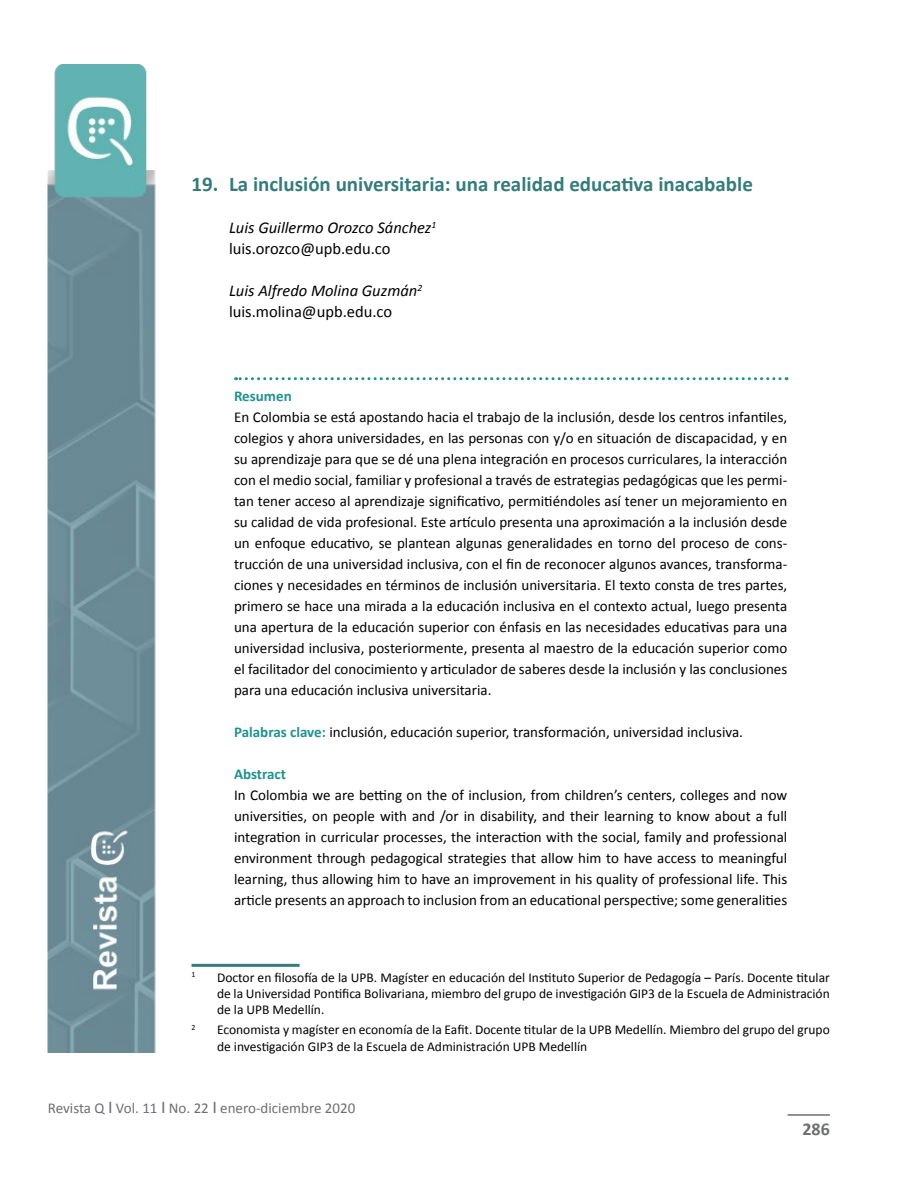
<style>
.page{position:relative;width:915px;height:1191px;background:#fff}
.page>*{position:absolute;margin:0;border:0;box-sizing:border-box;transform-origin:0 0}
.t1{font:700 21px "Calibri";color:#347c7b}
.t2{font:700 18px "Calibri";color:#6d6e71}
.t3{font:italic 16.5px/21px "Calibri";color:#000}
.t4{font:15px/21px "Calibri";color:#000;text-align:justify}
.t5{font:15px "Calibri";color:#6d6e71}
.t6{font:700 15px "Calibri";color:#219290}
.t7{font:13.5px/16.2px "Calibri";color:#000;text-align:justify}
.t8{font:7.8px "Calibri";color:#000}
.s1{font-style:normal}
.s2{font-weight:700;color:#219290}
.s3{font-size:18px}
</style>
<div class="page">
<img style="left:48px;top:65px;width:108px;height:987px">
<hr style="left:787px;top:1114px;width:42px;height:1px;background:#6d6e71">
<svg style="left:235px;top:377px;width:544px;height:3px"></svg>
<hr style="left:191px;top:963px;width:108px;height:3px;background:#347c7b">
<h1 class="t1" style="left:191px;top:171px;width:562px">19. La inclusión universitaria: una realidad educativa inacabable</h1>
<p class="t3" style="left:229px;top:216px;width:209px">Luis Guillermo Orozco Sánchez<sup>1 </sup><span class="s1">luis.orozco@upb.edu.co</span></p>
<p class="t3" style="left:229px;top:279px;width:195px">Luis Alfredo Molina Guzmán<sup>2 </sup><span class="s1">luis.molina@upb.edu.co</span></p>
<p class="t6" style="left:234px;top:387px;width:59px">Resumen</p>
<p class="t4" style="left:234px;top:406px;width:554px">En Colombia se está apostando hacia el trabajo de la inclusión, desde los centros infantiles, colegios y ahora universidades, en las personas con y/o en situación de discapacidad, y en su aprendizaje para que se dé una plena integración en procesos curriculares, la interacción con el medio social, familiar y profesional a través de estrategias pedagógicas que les permi&shy;tan tener acceso al aprendizaje significativo, permitiéndoles así tener un mejoramiento en su calidad de vida profesional. Este artículo presenta una aproximación a la inclusión desde un enfoque educativo, se plantean algunas generalidades en torno del proceso de cons&shy;trucción de una universidad inclusiva, con el fin de reconocer algunos avances, transforma&shy;ciones y necesidades en términos de inclusión universitaria. El texto consta de tres partes, primero se hace una mirada a la educación inclusiva en el contexto actual, luego presenta una apertura de la educación superior con énfasis en las necesidades educativas para una universidad inclusiva, posteriormente, presenta al maestro de la educación superior como el facilitador del conocimiento y articulador de saberes desde la inclusión y las conclusiones para una educación inclusiva universitaria.</p>
<p class="t4" style="left:234px;top:721px;width:510px"><span class="s2">Palabras clave:</span> inclusión, educación superior, transformación, universidad inclusiva.</p>
<p class="t6" style="left:234px;top:765px;width:53px">Abstract</p>
<p class="t4" style="left:234px;top:784px;width:554px">In Colombia we are betting on the of inclusion, from children’s centers, colleges and now universities, on people with and /or in disability, and their learning to know about a full integration in curricular processes, the interaction with the social, family and professional environment through pedagogical strategies that allow him to have access to meaningful learning, thus allowing him to have an improvement in his quality of professional life. This article presents an approach to inclusion from an educational perspective; some generalities</p>
<p class="t8" style="left:191px;top:969px;width:5px">1</p>
<p class="t7" style="left:217px;top:968px;width:614px">Doctor en filosofía de la UPB. Magíster en educación del Instituto Superior de Pedagogía – París. Docente titular de la Universidad Pontifica Bolivariana, miembro del grupo de investigación GIP3 de la Escuela de Administración de la UPB Medellín.</p>
<p class="t8" style="left:191px;top:1022px;width:5px">2</p>
<p class="t7" style="left:217px;top:1021px;width:614px">Economista y magíster en economía de la Eafit. Docente titular de la UPB Medellín. Miembro del grupo del grupo de investigación GIP3 de la Escuela de Administración UPB Medellín</p>
<p class="t5" style="left:48px;top:1098px;width:309px">Revista Q <span class="s3">I</span> Vol. 11 <span class="s3">I</span> No. 22 <span class="s3">I</span> enero-diciembre 2020</p>
<p class="t2" style="left:802px;top:1118px;width:29px">286</p>
</div>
